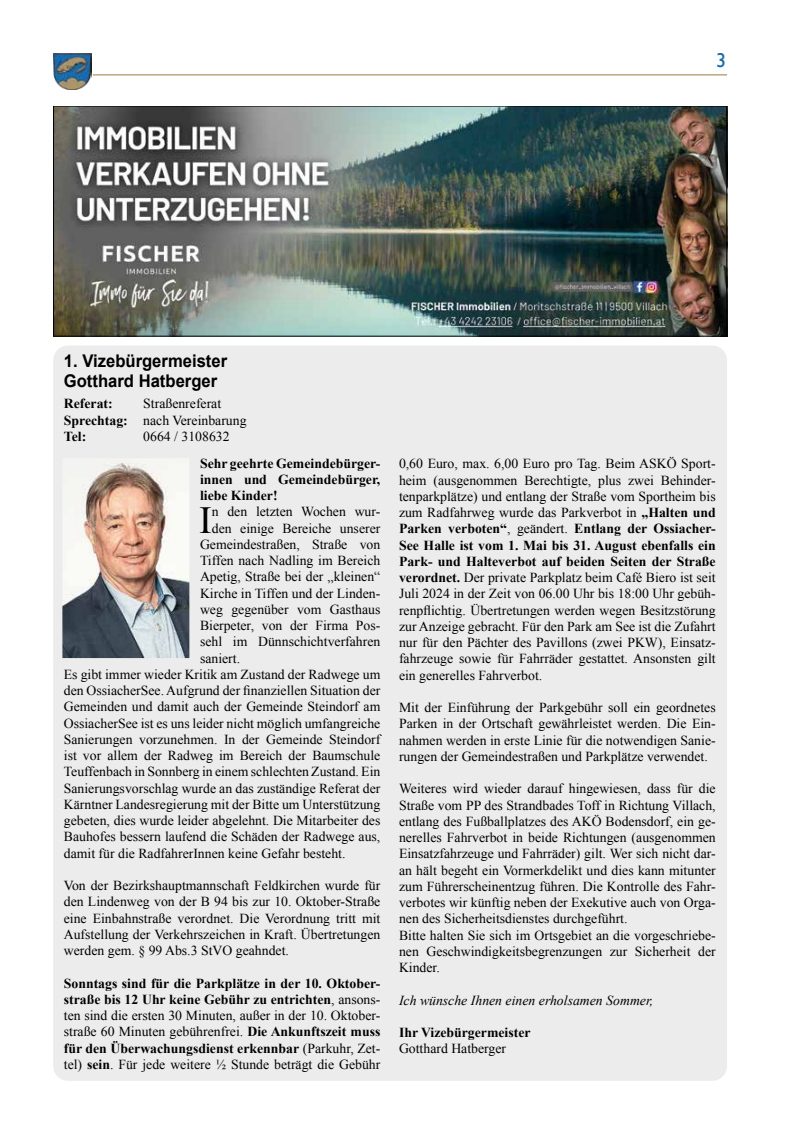
<style>
.page{position:relative;width:798px;height:1134px;background:#fff}
.page>*{position:absolute;margin:0;border:0;box-sizing:border-box;transform-origin:0 0}
.t1{font:38.25px "Times New Roman";color:#000}
.t2{font:20px "Gill Sans";color:#136bb0}
.t3{font:700 17.5px/20px "Arial";color:#000;scale:.95 1}
.t4{font:13.75px/16.2px "Times New Roman";color:#000;text-align:justify}
.t5{font:700 13.75px/16.2px "Times New Roman";color:#000;text-align:justify}
.t6{font:italic 13.75px "Times New Roman";color:#000}
.s1{font-weight:700}
</style>
<div class="page">
<hr style="left:93px;top:74px;width:633px;height:1px;background:#ad9468">
<img style="left:53px;top:53px;width:38px;height:37px">
<div style="left:53px;top:345px;width:673px;height:736px;background:#ececed;border-radius:15px"></div>
<img style="left:62px;top:463px;width:127px;height:195px">
<img style="left:55px;top:108px;width:669px;height:226px">
<div style="left:53px;top:106px;width:673px;height:230px;border:1px solid #000"></div>
<h2 class="t2" style="left:716px;top:49px;width:11px">3</h2>
<p class="t3" style="left:64px;top:351px;width:173px">1. Vizebürgermeister<br>Gotthard Hatberger</p>
<p class="t5" style="left:64px;top:395px;width:50px">Referat:</p>
<p class="t4" style="left:64px;top:395px;width:184px;text-align:left;text-indent:79px">Straßenreferat<br><span class="s1">Sprechtag:</span> nach Vereinbarung<br><span class="s1">Tel:</span></p>
<p class="t4" style="left:143px;top:428px;width:88px">0664 / 3108632</p>
<p class="t5" style="left:200px;top:454px;width:182px">Sehr geehrte Gemeindebürger&shy;innen und Gemeindebürger, liebe Kinder!</p>
<h1 class="t1" style="left:199px;top:494px;width:14px">I</h1>
<p class="t4" style="left:212px;top:503px;width:170px">n den letzten Wochen wur-</p>
<p class="t4" style="left:212px;top:520px;width:170px">den einige Bereiche unserer</p>
<p class="t4" style="left:200px;top:536px;width:182px">Gemeindestraßen, Straße von</p>
<p class="t4" style="left:200px;top:552px;width:182px">Tiffen nach Nadling im Bereich</p>
<p class="t4" style="left:200px;top:568px;width:182px">Apetig, Straße bei der „kleinen“</p>
<p class="t4" style="left:200px;top:585px;width:182px">Kirche in Tiffen und der Linden-</p>
<p class="t4" style="left:200px;top:601px;width:182px">weg gegenüber vom Gasthaus</p>
<p class="t4" style="left:200px;top:617px;width:182px">Bierpeter, von der Firma Pos-</p>
<p class="t4" style="left:200px;top:633px;width:182px">sehl im Dünnschichtverfahren</p>
<p class="t4" style="left:200px;top:650px;width:42px">saniert.</p>
<p class="t4" style="left:64px;top:666px;width:318px">Es gibt immer wieder Kritik am Zustand der Radwege um</p>
<p class="t4" style="left:64px;top:682px;width:318px">den OssiacherSee. Aufgrund der finanziellen Situation der</p>
<p class="t4" style="left:64px;top:698px;width:318px">Gemeinden und damit auch der Gemeinde Steindorf am</p>
<p class="t4" style="left:64px;top:715px;width:318px">OssiacherSee ist es uns leider nicht möglich umfangreiche</p>
<p class="t4" style="left:64px;top:731px;width:318px">Sanierungen vorzunehmen. In der Gemeinde Steindorf</p>
<p class="t4" style="left:64px;top:747px;width:318px">ist vor allem der Radweg im Bereich der Baumschule</p>
<p class="t4" style="left:64px;top:763px;width:318px">Teuffenbach in Sonnberg in einem schlechten Zustand. Ein</p>
<p class="t4" style="left:64px;top:780px;width:318px">Sanierungsvorschlag wurde an das zuständige Referat der</p>
<p class="t4" style="left:64px;top:796px;width:318px">Kärntner Landesregierung mit der Bitte um Unterstützung</p>
<p class="t4" style="left:64px;top:812px;width:318px">gebeten, dies wurde leider abgelehnt. Die Mitarbeiter des</p>
<p class="t4" style="left:64px;top:828px;width:318px">Bauhofes bessern laufend die Schäden der Radwege aus,</p>
<p class="t4" style="left:64px;top:845px;width:283px">damit für die RadfahrerInnen keine Gefahr besteht.</p>
<p class="t4" style="left:64px;top:877px;width:318px">Von der Bezirkshauptmannschaft Feldkirchen wurde für den Lindenweg von der B 94 bis zur 10. Oktober-Straße eine Einbahnstraße verordnet. Die Verordnung tritt mit Aufstellung der Verkehrszeichen in Kraft. Übertretungen werden gem. § 99 Abs.3 StVO geahndet.</p>
<p class="t4" style="left:64px;top:975px;width:318px"><span class="s1">Sonntags sind für die Parkplätze in der 10. Oktober&shy;straße bis 12 Uhr keine Gebühr zu entrichten</span>, ansons&shy;ten sind die ersten 30 Minuten, außer in der 10. Oktober&shy;straße 60 Minuten gebührenfrei. <span class="s1">Die Ankunftszeit muss für den Überwachungsdienst erkennbar</span> (Parkuhr, Zet&shy;tel) <span class="s1">sein</span>. Für jede weitere ½ Stunde beträgt die Gebühr</p>
<p class="t4" style="left:399px;top:455px;width:318px">0,60 Euro, max. 6,00 Euro pro Tag. Beim ASKÖ Sport&shy;heim (ausgenommen Berechtigte, plus zwei Behinder&shy;tenparkplätze) und entlang der Straße vom Sportheim bis zum Radfahrweg wurde das Parkverbot in <span class="s1">„Halten und Parken verboten“</span>, geändert. <span class="s1">Entlang der Ossiacher-See Halle ist vom 1. Mai bis 31. August ebenfalls ein Park- und Halteverbot auf beiden Seiten der Straße verordnet.</span> Der private Parkplatz beim Café Biero ist seit Juli 2024 in der Zeit von 06.00 Uhr bis 18:00 Uhr gebüh&shy;renpflichtig. Übertretungen werden wegen Besitzstörung zur Anzeige gebracht. Für den Park am See ist die Zufahrt nur für den Pächter des Pavillons (zwei PKW), Einsatz&shy;fahrzeuge sowie für Fahrräder gestattet. Ansonsten gilt ein generelles Fahrverbot.</p>
<p class="t4" style="left:399px;top:699px;width:318px">Mit der Einführung der Parkgebühr soll ein geordnetes Parken in der Ortschaft gewährleistet werden. Die Ein&shy;nahmen werden in erste Linie für die notwendigen Sanie&shy;rungen der Gemeindestraßen und Parkplätze verwendet.</p>
<p class="t4" style="left:399px;top:780px;width:318px;text-align:left">Weiteres wird wieder darauf hingewiesen, dass für die Straße vom PP des Strandbades Toff in Richtung Villach, entlang des Fußballplatzes des AKÖ Bodensdorf, ein ge&shy;nerelles Fahrverbot in beide Richtungen (ausgenommen Einsatzfahrzeuge und Fahrräder) gilt. Wer sich nicht dar&shy;an hält begeht ein Vormerkdelikt und dies kann mitunter zum Führerscheinentzug führen. Die Kontrolle des Fahr&shy;verbotes wir künftig neben der Exekutive auch von Orga&shy;nen des Sicherheitsdienstes durchgeführt.<br>Bitte halten Sie sich im Ortsgebiet an die vorgeschriebe&shy;nen Geschwindigkeitsbegrenzungen zur Sicherheit der Kinder.</p>
<p class="t6" style="left:399px;top:990px;width:256px">Ich wünsche Ihnen einen erholsamen Sommer,</p>
<p class="t5" style="left:399px;top:1024px;width:133px">Ihr Vizebürgermeister</p>
<p class="t4" style="left:399px;top:1040px;width:109px">Gotthard Hatberger</p>
</div>
